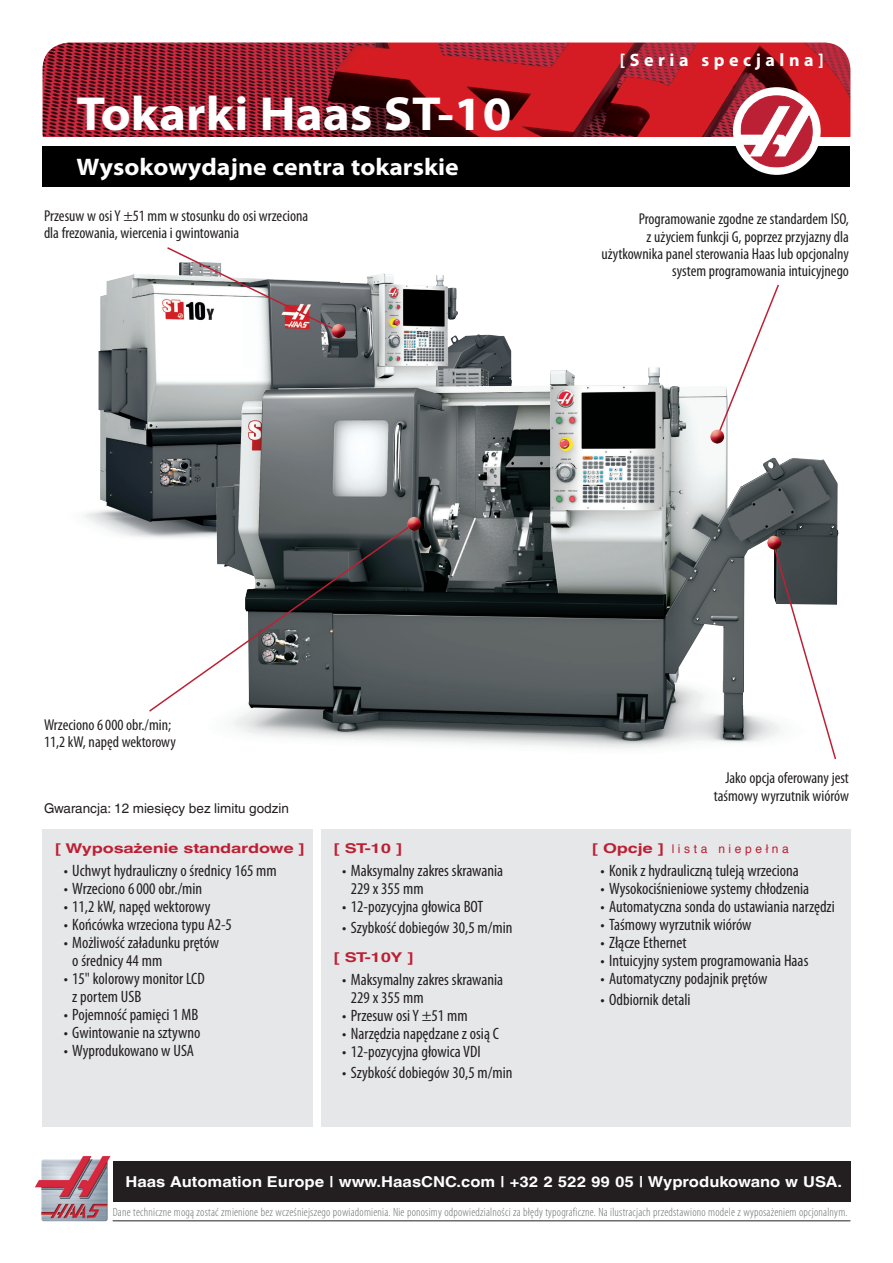
<style>
.page{position:relative;width:893px;height:1263px;background:#fff}
.page>*{position:absolute;margin:0;border:0;box-sizing:border-box;transform-origin:0 0}
.Title_1{font:700 semi-expanded 48px "Myriad Pro";color:#fff}
.Title_2{font:700 semi-expanded 24px "Myriad Pro";color:#fff}
.Title_3{font:700 18px "Myriad Pro";letter-spacing:.25em;color:#fff}
.t1{font:condensed 16.5px/18px "Myriad Pro";color:#231f20}
.Callout_R{font:condensed 15.75px/17.2px "Myriad Pro";color:#231f20;text-align:right}
.Callout_L{font:condensed 15.75px/17.2px "Myriad Pro";color:#231f20}
.t2{font:700 15px "Helvetica World";color:#fff;scale:1.1 1}
.Heading_1{font:700 13.5px "Helvetica World";letter-spacing:-.01em;color:#bc2034;scale:1.33 1}
.Warranty{font:13.5px "Helvetica World";color:#231f20}
.Disclaimer{font:300 condensed 12px "Myriad Pro";letter-spacing:.02em;color:#6c6d70}
.Heading_1-2{font:12px "Helvetica";letter-spacing:.3em;color:#bc2034}
.s1{font-family:"Helvetica World";font-weight:700;font-size:13.5px}
</style>
<div class="page">
<div style="left:113px;top:1161px;width:737px;height:40px;background:#231f20"></div>
<img style="left:43px;top:43px;width:807px;height:94px">
<div style="left:43px;top:146px;width:807px;height:41px;background:#000001"></div>
<img style="left:35px;top:1156px;width:75px;height:65px">
<hr style="left:113px;top:1220px;width:737px;height:1px;background:#231f20">
<div style="left:733px;top:87px;width:88px;height:88px;background:#fff;border-radius:50%"></div>
<svg style="left:741px;top:95px;width:72px;height:72px"></svg>
<img style="left:83px;top:273px;width:429px;height:265px">
<img style="left:173px;top:367px;width:666px;height:382px">
<svg style="left:147px;top:522px;width:268px;height:191px"></svg>
<svg style="left:715px;top:284px;width:65px;height:155px"></svg>
<svg style="left:772px;top:543px;width:65px;height:217px"></svg>
<img style="left:767px;top:543px;width:14px;height:7px">
<img style="left:407px;top:517px;width:14px;height:14px">
<img style="left:710px;top:437px;width:14px;height:7px">
<svg style="left:166px;top:247px;width:174px;height:86px"></svg>
<img style="left:332px;top:324px;width:13px;height:14px">
<div style="left:43px;top:829px;width:270px;height:298px;background:#e6e7e9"></div>
<div style="left:321px;top:829px;width:529px;height:298px;background:#e6e7e9"></div>
<p class="Title_1" style="left:77px;top:86px;width:436px">Tokarki Haas ST-10</p>
<p class="Title_2" style="left:77px;top:154px;width:384px">Wysokowydajne centra tokarskie</p>
<p class="Callout_L" style="left:44px;top:207px;width:266px">Przesuw w osi Y ±51 mm w stosunku do osi wrzeciona dla frezowania, wiercenia i gwintowania</p>
<p class="Title_3" style="left:620px;top:48px;width:205px">[Seria specjalna]</p>
<p class="Callout_R" style="left:601px;top:211px;width:249px">Programowanie zgodne ze standardem ISO,<br>z użyciem funkcji G, poprzez przyjazny dla użytkownika panel sterowania Haas lub opcjonalny system programowania intuicyjnego</p>
<p class="Callout_L" style="left:44px;top:717px;width:133px">Wrzeciono 6000 obr./min;<br>11,2 kW, napęd wektorowy</p>
<p class="Warranty" style="left:44px;top:800px;width:247px">Gwarancja: 12 miesięcy bez limitu godzin</p>
<p class="Heading_1" style="left:55px;top:840px;width:189px">[ Wyposażenie standardowe ]</p>
<p class="t1" style="left:64px;top:862px;width:214px">• Uchwyt hydrauliczny o średnicy 165 mm</p>
<p class="t1" style="left:64px;top:880px;width:140px">• Wrzeciono 6000 obr./min</p>
<p class="t1" style="left:64px;top:898px;width:148px">• 11,2 kW, napęd wektorowy</p>
<p class="t1" style="left:64px;top:916px;width:170px">• Końcówka wrzeciona typu A2-5</p>
<p class="t1" style="left:72px;top:934px;width:148px;text-indent:-9px">• Możliwość załadunku prętów o średnicy 44 mm</p>
<p class="t1" style="left:72px;top:970px;width:134px;text-indent:-9px">• 15" kolorowy monitor LCD z portem USB</p>
<p class="t1" style="left:64px;top:1006px;width:136px">• Pojemność pamięci 1 MB</p>
<p class="t1" style="left:64px;top:1024px;width:138px">• Gwintowanie na sztywno</p>
<p class="t1" style="left:64px;top:1042px;width:132px">• Wyprodukowano w USA</p>
<p class="Heading_1" style="left:334px;top:840px;width:53px">[ ST-10 ]</p>
<p class="t1" style="left:351px;top:862px;width:154px;text-indent:-9px">• Maksymalny zakres skrawania<br>229 x 355 mm</p>
<p class="t1" style="left:342px;top:898px;width:143px">• 12-pozycyjna głowica BOT</p>
<p class="t1" style="left:342px;top:919px;width:172px">• Szybkość dobiegów 30,5 m/min</p>
<p class="Heading_1" style="left:334px;top:949px;width:61px">[ ST-10Y ]</p>
<p class="t1" style="left:351px;top:971px;width:154px;text-indent:-9px">• Maksymalny zakres skrawania<br>229 x 355 mm</p>
<p class="t1" style="left:342px;top:1007px;width:127px">• Przesuw osi Y ±51 mm</p>
<p class="t1" style="left:342px;top:1025px;width:158px">• Narzędzia napędzane z osią C</p>
<p class="t1" style="left:342px;top:1043px;width:140px">• 12-pozycyjna głowica VDI</p>
<p class="t1" style="left:342px;top:1064px;width:172px">• Szybkość dobiegów 30,5 m/min</p>
<p class="Callout_R" style="left:714px;top:770px;width:137px">Jako opcja oferowany jest taśmowy wyrzutnik wiórów</p>
<p class="Heading_1-2" style="left:592px;top:839px;width:198px"><span class="s1">[ Opcje ]</span> lista niepełna</p>
<p class="t1" style="left:601px;top:862px;width:200px">• Konik z hydrauliczną tuleją wrzeciona</p>
<p class="t1" style="left:601px;top:880px;width:210px">• Wysokociśnieniowe systemy chłodzenia</p>
<p class="t1" style="left:601px;top:898px;width:236px">• Automatyczna sonda do ustawiania narzędzi</p>
<p class="t1" style="left:601px;top:916px;width:152px">• Taśmowy wyrzutnik wiórów</p>
<p class="t1" style="left:601px;top:934px;width:88px">• Złącze Ethernet</p>
<p class="t1" style="left:601px;top:952px;width:209px">• Intuicyjny system programowania Haas</p>
<p class="t1" style="left:601px;top:970px;width:168px">• Automatyczny podajnik prętów</p>
<p class="t1" style="left:601px;top:991px;width:91px">• Odbiornik detali</p>
<p class="t2" style="left:125px;top:1172px;width:653px">Haas Automation Europe | www.HaasCNC.com | +32 2 522 99 05 | Wyprodukowano w USA.</p>
<p class="Disclaimer" style="left:113px;top:1206px;width:736px">Dane techniczne mogą zostać zmienione bez wcześniejszego powiadomienia. Nie ponosimy odpowiedzialności za błędy typograficzne. Na ilustracjach przedstawiono modele z wyposażeniem opcjonalnym.</p>
</div>
